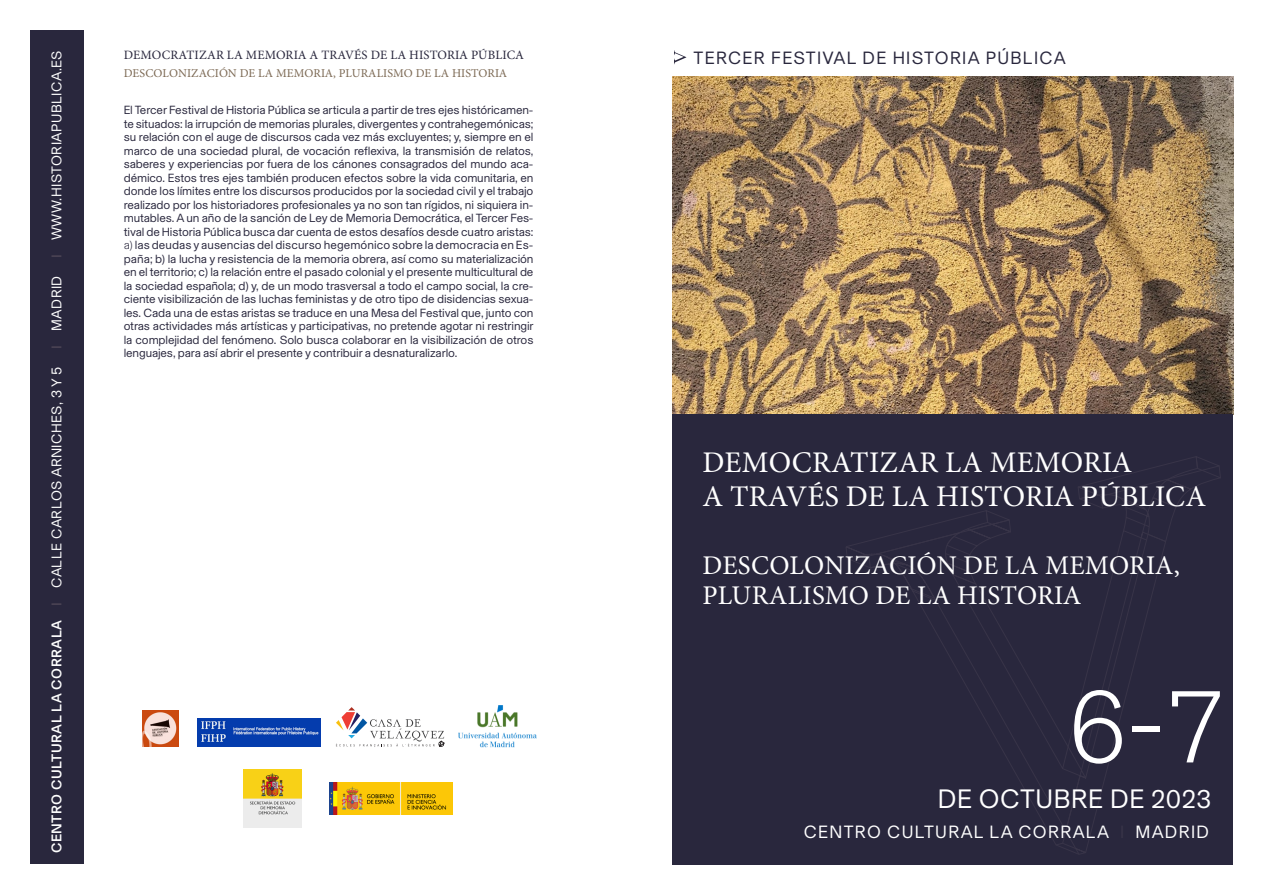
<style>
.page{position:relative;width:1263px;height:893px;background:#fff}
.page>*{position:absolute;margin:0;border:0;box-sizing:border-box;transform-origin:0 0}
.Fecha{font:300 103.5px "Basel";color:#fff}
.t1{font:30px/33.2px "Minion Pro";letter-spacing:.01em;color:#fff}
.t2{font:27px/30px "Minion Pro";letter-spacing:.005em;color:#fff}
.Fecha-2{font:27px "Basel";letter-spacing:.02em;color:#fff}
.Encabezamiento{font:18px "Basel";letter-spacing:.07em;color:#29273d}
.Fecha-3{font:18px "Basel";letter-spacing:.07em;color:#fff}
.Fecha-4{font:14.25px "Basel";letter-spacing:.03em;color:#fff}
.t3{font:12.75px "Minion Pro";letter-spacing:.01em;color:#29273d}
.Apertura{font:12px/13.5px "Basel";letter-spacing:-.01em;color:#29273d;text-align:justify}
.t4{font:12px "Minion Pro";letter-spacing:.005em;color:#7c6954}
.s1{font-weight:500}
.s2{font-weight:500;color:#494253}
.s3{font-weight:300}
.s4{color:#383448}
</style>
<div class="page">
<img style="left:673px;top:77px;width:560px;height:338px">
<div style="left:672px;top:415px;width:561px;height:450px;background:#29273d"></div>
<svg style="left:1080px;top:585px;width:75px;height:269px"></svg>
<svg style="left:909px;top:585px;width:157px;height:261px"></svg>
<svg style="left:846px;top:456px;width:375px;height:129px"></svg>
<div style="left:30px;top:30px;width:53px;height:833px;background:#29273d"></div>
<svg style="left:674px;top:50px;width:12px;height:14px"></svg>
<svg style="left:336px;top:707px;width:108px;height:40px"></svg>
<img style="left:142px;top:711px;width:36px;height:36px">
<img style="left:459px;top:706px;width:77px;height:41px">
<img style="left:197px;top:718px;width:124px;height:29px">
<img style="left:244px;top:769px;width:58px;height:58px">
<img style="left:329px;top:783px;width:124px;height:31px">
<p class="Fecha-4" style="left:47px;top:853px;width:804px;rotate:-90deg"><span class="s1">CENTRO CULTURAL LA CORRALA</span> <span class="s2">I</span> CALLE CARLOS ARNICHES, 3 Y 5 <span class="s2">I</span> MADRID <span class="s2">I</span> WWW.HISTORIAPUBLICA.ES</p>
<p class="t3" style="left:124px;top:46px;width:402px">DEMOCRATIZAR LA MEMORIA A TRAVÉS DE LA HISTORIA PÚBLICA</p>
<p class="t4" style="left:124px;top:65px;width:385px">DESCOLONIZACIÓN DE LA MEMORIA, PLURALISMO DE LA HISTORIA</p>
<p class="Apertura" style="left:124px;top:103px;width:411px">El Tercer Festival de Historia Pública se articula a partir de tres ejes históricamen&shy;te situados: la irrupción de memorias plurales, divergentes y contrahegemónicas; su relación con el auge de discursos cada vez más excluyentes; y, siempre en el marco de una sociedad plural, de vocación reflexiva, la transmisión de relatos, saberes y experiencias por fuera de los cánones consagrados del mundo aca&shy;démico. Estos tres ejes también producen efectos sobre la vida comunitaria, en donde los límites entre los discursos producidos por la sociedad civil y el trabajo realizado por los historiadores profesionales ya no son tan rígidos, ni siquiera in&shy;mutables. A un año de la sanción de Ley de Memoria Democrática, el Tercer Fes&shy;tival de Historia Pública busca dar cuenta de estos desafíos desde cuatro aristas: <span class="s3">a)</span> las deudas y ausencias del discurso hegemónico sobre la democracia en Es&shy;paña; b) la lucha y resistencia de la memoria obrera, así como su materialización en el territorio; c) la relación entre el pasado colonial y el presente multicultural de la sociedad española; d) y, de un modo trasversal a todo el campo social, la cre&shy;ciente visibilización de las luchas feministas y de otro tipo de disidencias sexua&shy;les. Cada una de estas aristas se traduce en una Mesa del Festival que, junto con otras actividades más artísticas y participativas, no pretende agotar ni restringir la complejidad del fenómeno. Solo busca colaborar en la visibilización de otros lenguajes, para así abrir el presente y contribuir a desnaturalizarlo.</p>
<p class="Encabezamiento" style="left:693px;top:45px;width:374px">TERCER FESTIVAL DE HISTORIA PÚBLICA</p>
<p class="t1" style="left:702px;top:446px;width:505px">DEMOCRATIZAR LA MEMORIA<br>A TRAVÉS DE LA HISTORIA PÚBLICA</p>
<p class="t2" style="left:702px;top:550px;width:479px">DESCOLONIZACIÓN DE LA MEMORIA,<br>PLURALISMO DE LA HISTORIA</p>
<p class="Fecha" style="left:1069px;top:655px;width:157px">6-7</p>
<p class="Fecha-2" style="left:938px;top:780px;width:275px">DE OCTUBRE DE 2023</p>
<p class="Fecha-3" style="left:804px;top:819px;width:407px">CENTRO CULTURAL LA CORRALA <span class="s4">I</span> MADRID</p>
</div>
